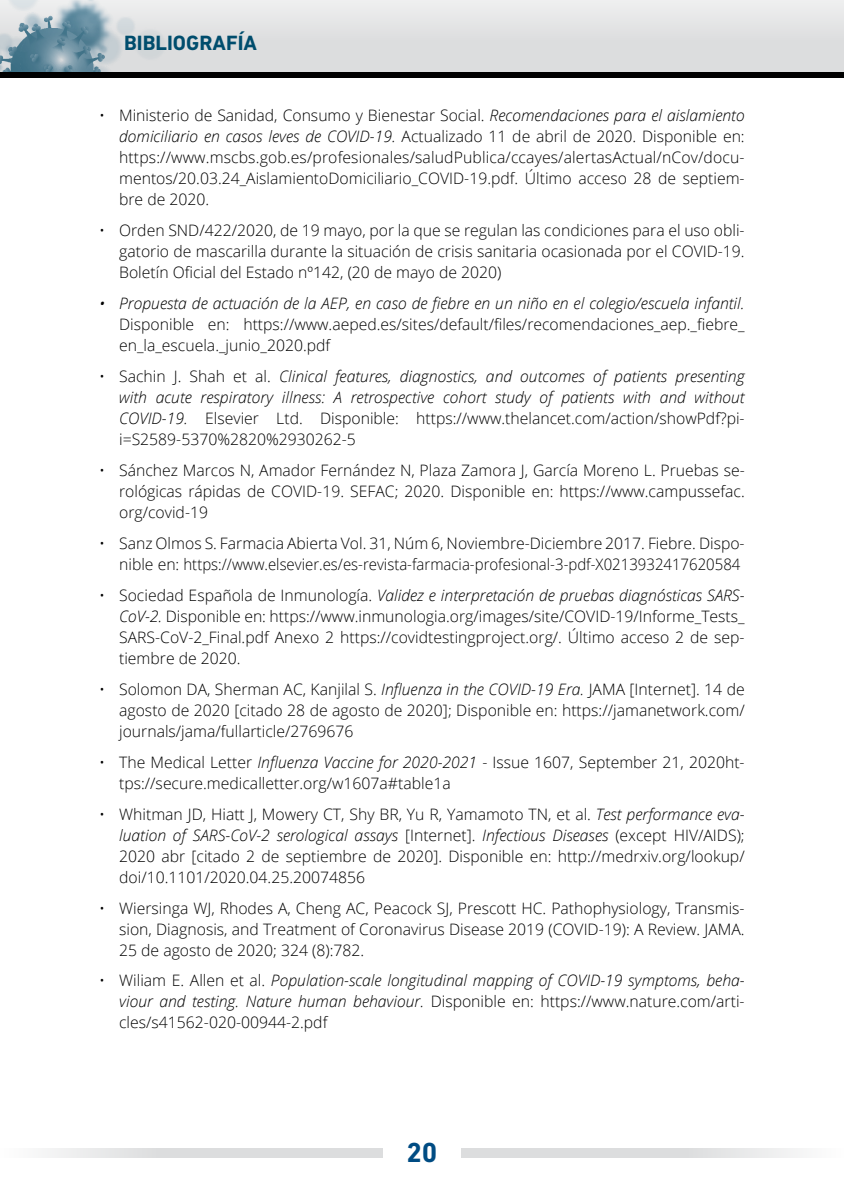
<style>
.page{position:relative;width:844px;height:1191px;background:#fff}
.page>*{position:absolute;margin:0;border:0;box-sizing:border-box;transform-origin:0 0}
.t1{font:700 28px "DIN Next LT Pro";color:#004c83}
.t2{font:700 21px "DIN Next LT Pro";color:#004d6d}
.t3{font:300 15.75px/21px "Open Sans";color:#000;text-align:justify}
.t4{font:italic 300 15.75px/21px "Open Sans";color:#000;text-align:justify}
.s1{font-style:italic}
.s2{font-style:normal}
</style>
<div class="page">
<svg style="left:461px;top:1148px;width:339px;height:9px;background:#e0e1e1"></svg>
<svg style="left:45px;top:1148px;width:337px;height:9px;background:#e0e1e1"></svg>
<div style="left:0;top:0;width:843px;height:74px;background:#dcddde"></div>
<img style="left:0;top:0;width:166px;height:72px">
<div style="left:0;top:72px;width:843px;height:5px;background:#000"></div>
<h2 class="t2" style="left:124px;top:30px;width:134px">BIBLIOGRAFÍA</h2>
<p class="t3" style="left:119px;top:104px;width:627px;text-indent:-20px">• Ministerio de Sanidad, Consumo y Bienestar Social. <span class="s1">Recomendaciones para el aislamiento domiciliario en casos leves de COVID-19.</span> Actualizado 11 de abril de 2020. Disponible en: https://www.mscbs.gob.es/profesionales/saludPublica/ccayes/alertasActual/nCov/docu&shy;mentos/20.03.24_AislamientoDomiciliario_COVID-19.pdf. Último acceso 28 de septiem&shy;bre de 2020.</p>
<p class="t3" style="left:119px;top:219px;width:627px;text-indent:-20px">• Orden SND/422/2020, de 19 mayo, por la que se regulan las condiciones para el uso obli&shy;gatorio de mascarilla durante la situación de crisis sanitaria ocasionada por el COVID-19.<br>Boletín Oficial del Estado nº142, (20 de mayo de 2020)</p>
<p class="t4" style="left:99px;top:292px;width:646px">• Propuesta de actuación de la AEP, en caso de fiebre en un niño en el colegio/escuela infantil.</p>
<p class="t3" style="left:119px;top:313px;width:627px">Disponible en: https://www.aeped.es/sites/default/files/recomendaciones_aep._fiebre_ en_la_escuela._junio_2020.pdf</p>
<p class="t4" style="left:119px;top:365px;width:627px;text-indent:-20px"><span class="s2">• Sachin J. Shah et al.</span> Clinical features, diagnostics, and outcomes of patients presenting with acute respiratory illness: A retrospective cohort study of patients with and without COVID-19. <span class="s2">Elsevier Ltd. Disponible: https://www.thelancet.com/action/showPdf?pi&shy;i=S2589-5370%2820%2930262-5</span></p>
<p class="t3" style="left:119px;top:459px;width:627px;text-indent:-20px">• Sánchez Marcos N, Amador Fernández N, Plaza Zamora J, García Moreno L. Pruebas se&shy;rológicas rápidas de COVID-19. SEFAC; 2020. Disponible en: https://www.campussefac. org/covid-19</p>
<p class="t3" style="left:99px;top:532px;width:646px;text-align:right">• Sanz Olmos S. Farmacia Abierta Vol. 31, Núm 6, Noviembre-Diciembre 2017. Fiebre. Dispo&shy;nible en: https://www.elsevier.es/es-revista-farmacia-profesional-3-pdf-X0213932417620584</p>
<p class="t3" style="left:119px;top:584px;width:627px;text-indent:-20px">• Sociedad Española de Inmunología. <span class="s1">Validez e interpretación de pruebas diagnósticas SARS-CoV-2.</span> Disponible en: https://www.inmunologia.org/images/site/COVID-19/Informe_Tests_ SARS-CoV-2_Final.pdf Anexo 2 https://covidtestingproject.org/. Último acceso 2 de sep&shy;tiembre de 2020.</p>
<p class="t3" style="left:119px;top:678px;width:627px;text-indent:-20px">• Solomon DA, Sherman AC, Kanjilal S. <span class="s1">Influenza in the COVID-19 Era.</span> JAMA [Internet]. 14 de agosto de 2020 [citado 28 de agosto de 2020]; Disponible en: https://jamanetwork.com/ journals/jama/fullarticle/2769676</p>
<p class="t3" style="left:119px;top:751px;width:627px;text-indent:-20px">• The Medical Letter <span class="s1">Influenza Vaccine for 2020-2021</span> - Issue 1607, September 21, 2020ht&shy;tps://secure.medicalletter.org/w1607a#table1a</p>
<p class="t3" style="left:119px;top:803px;width:627px;text-indent:-20px">• Whitman JD, Hiatt J, Mowery CT, Shy BR, Yu R, Yamamoto TN, et al. <span class="s1">Test performance eva&shy;luation of SARS-CoV-2 serological assays</span> [Internet]. <span class="s1">Infectious Diseases</span> (except HIV/AIDS); 2020 abr [citado 2 de septiembre de 2020]. Disponible en: http://medrxiv.org/lookup/ doi/10.1101/2020.04.25.20074856</p>
<p class="t3" style="left:119px;top:897px;width:627px;text-indent:-20px">• Wiersinga WJ, Rhodes A, Cheng AC, Peacock SJ, Prescott HC. Pathophysiology, Transmis&shy;sion, Diagnosis, and Treatment of Coronavirus Disease 2019 (COVID-19): A Review. JAMA.<br>25 de agosto de 2020; 324 (8):782.</p>
<p class="t4" style="left:119px;top:969px;width:627px;text-indent:-20px"><span class="s2">• Wiliam E. Allen et al.</span> Population-scale longitudinal mapping of COVID-19 symptoms, beha&shy;viour and testing. Nature human behaviour. <span class="s2">Disponible en: https://www.nature.com/arti&shy;cles/s41562-020-00944-2.pdf</span></p>
<h1 class="t1" style="left:406px;top:1136px;width:33px">20</h1>
</div>
